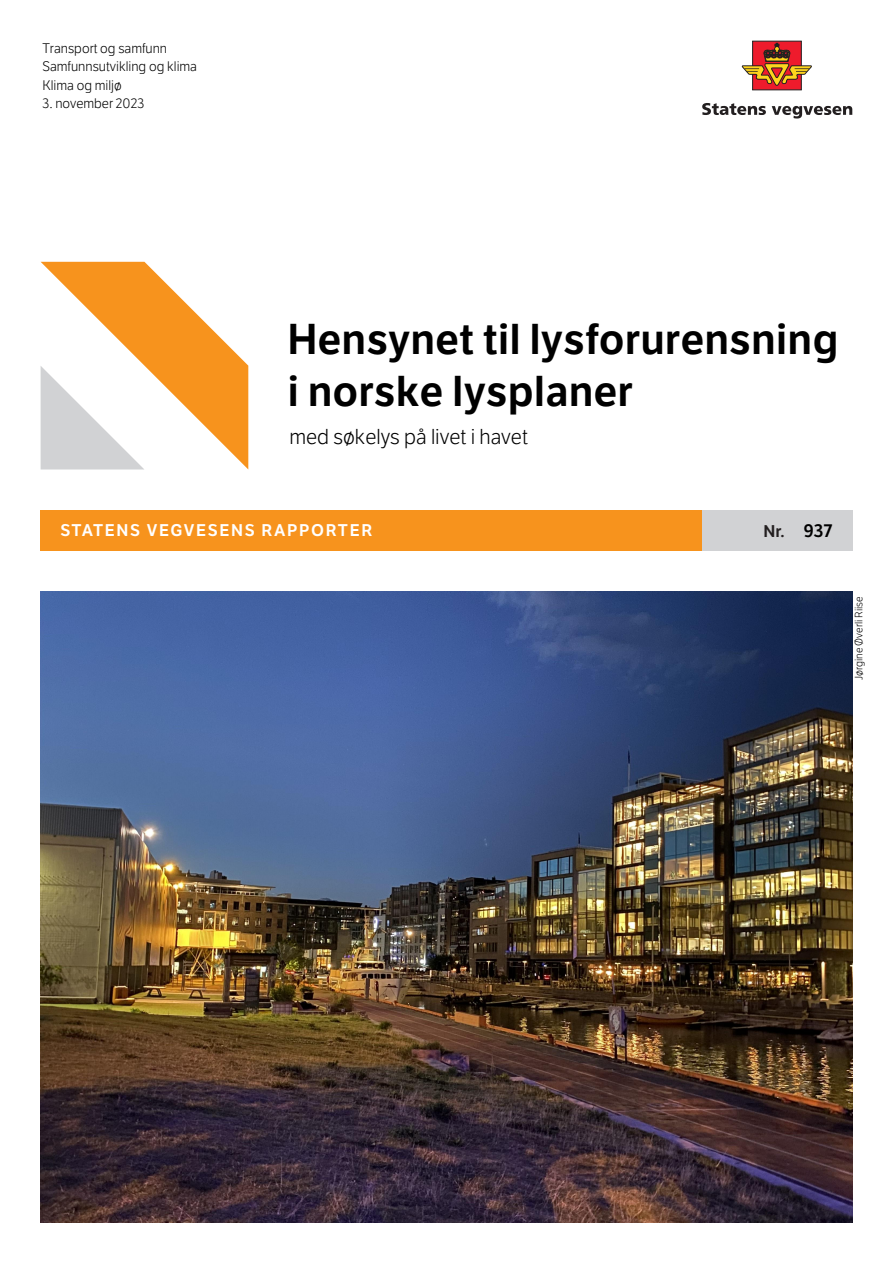
<style>
.page{position:relative;width:893px;height:1263px;background:#fff}
.page>*{position:absolute;margin:0;border:0;box-sizing:border-box;transform-origin:0 0}
.t1{font:42px/52.2px "LFT Etica SB";color:#000}
.t2{font:21px "LFT Etica Lt";color:#000}
.t3{font:18px "LFT Etica SB";color:#000}
.t4{font:16.5px "LFT Etica SB";letter-spacing:.1em;color:#fff}
.t5{font:16.5px "LFT Etica SB";color:#231f20}
.t6{font:13.5px/18.5px "LFT Etica Lt";color:#000}
.t7{font:10.5px "LFT Etica Lt";color:#000}
</style>
<div class="page">
<div style="left:41px;top:510px;width:667px;height:41px;background:#f7931d"></div>
<svg style="left:41px;top:262px;width:207px;height:207px"></svg>
<svg style="left:702px;top:103px;width:64px;height:12px"></svg>
<svg style="left:772px;top:106px;width:80px;height:13px"></svg>
<div style="left:752px;top:41px;width:50px;height:49px;background:#ee1b2c"></div>
<svg style="left:741px;top:42px;width:71px;height:45px"></svg>
<div style="left:702px;top:510px;width:150px;height:41px;background:#d1d2d4"></div>
<img style="left:41px;top:591px;width:811px;height:631px">
<p class="t6" style="left:42px;top:39px;width:156px">Transport og samfunn<br>Samfunnsutvikling og klima<br>Klima og miljø</p>
<p class="t6" style="left:42px;top:95px;width:103px">3. november 2023</p>
<h1 class="t1" style="left:287px;top:313px;width:553px">Hensynet til lysforurensning i norske lysplaner</h1>
<h2 class="t2" style="left:290px;top:425px;width:240px">med søkelys på livet i havet</h2>
<p class="t4" style="left:61px;top:521px;width:313px">STATENS VEGVESENS RAPPORTER</p>
<p class="t5" style="left:764px;top:521px;width:23px">Nr.</p>
<h3 class="t3" style="left:804px;top:520px;width:30px">937</h3>
<p class="t7" style="left:853px;top:680px;width:86px;rotate:-90deg">Jørgine Øverli Riise</p>
</div>
